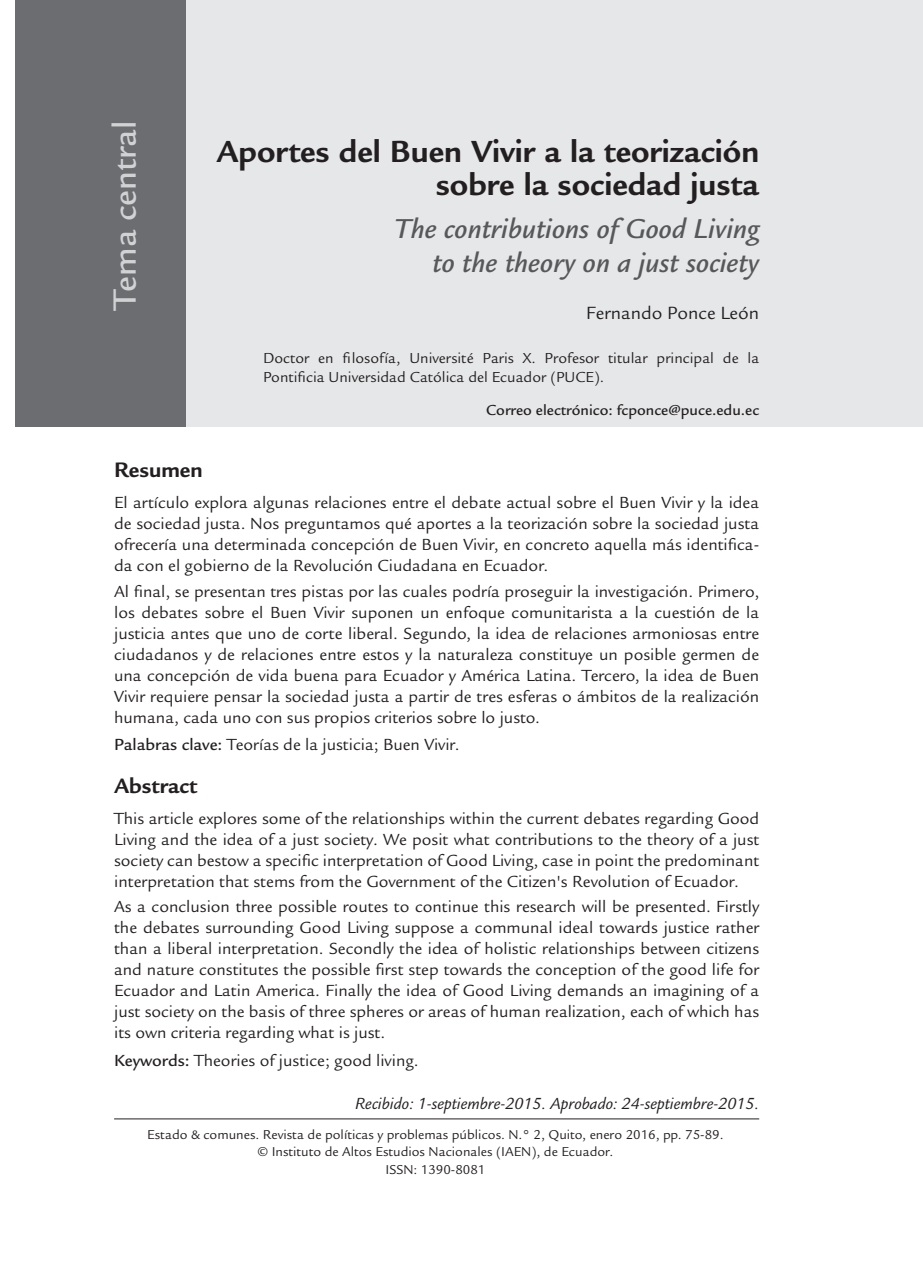
<style>
.page{position:relative;width:923px;height:1270px;background:#fff}
.page>*{position:absolute;margin:0;border:0;box-sizing:border-box;transform-origin:0 0}
.t1{font:500 35px "Legacy Sans Std";color:#d1d2d4}
.t2{font:700 33.25px/33.2px "Legacy Sans Std";color:#231f20;text-align:right}
.t3{font:italic 500 29.75px/33.2px "Legacy Sans Std";color:#57585a;text-align:right}
.t4{font:700 22.75px "Legacy Sans Std";color:#231f20}
.t5{font:19.25px "Legacy Sans Std";color:#231f20}
.t6{font:17.5px/21px "Legacy Sans Std";color:#231f20;text-align:justify}
.t7{font:italic 17.5px "Legacy Sans Std";color:#231f20}
.t8{font:15.75px/18.9px "Legacy Sans Std";color:#231f20}
.t9{font:500 15.75px "Legacy Sans Std";color:#231f20}
.t10{font:14px/17.5px "Legacy Sans Std";color:#231f20;text-align:center}
.s1{font-weight:500}
</style>
<div class="page">
<div style="left:65px;top:0;width:858px;height:427px;background:#e6e7e9"></div>
<div style="left:15px;top:0;width:170px;height:427px;background:#6c6d70"></div>
<hr style="left:114px;top:1118px;width:645px;height:1px;background:#231f20">
<h1 class="t1" style="left:105px;top:310px;width:191px;rotate:-90deg">Tema central</h1>
<h2 class="t2" style="left:216px;top:135px;width:544px">Aportes del Buen Vivir a la teorización sobre la sociedad justa</h2>
<h3 class="t3" style="left:394px;top:213px;width:366px">The contributions of Good Living to the theory on a just society</h3>
<p class="t5" style="left:586px;top:302px;width:174px">Fernando Ponce León</p>
<p class="t8" style="left:263px;top:349px;width:498px">Doctor en filosofía, Université Paris X. Profesor titular principal de la<br>Pontificia Universidad Católica del Ecuador (PUCE).</p>
<p class="t9" style="left:486px;top:401px;width:274px">Correo electrónico: fcponce@puce.edu.ec</p>
<h3 class="t4" style="left:114px;top:457px;width:90px">Resumen</h3>
<p class="t6" style="left:114px;top:492px;width:646px">El artículo explora algunas relaciones entre el debate actual sobre el Buen Vivir y la idea de sociedad justa. Nos preguntamos qué aportes a la teorización sobre la sociedad justa ofrecería una determinada concepción de Buen Vivir, en concreto aquella más identifica&shy;da con el gobierno de la Revolución Ciudadana en Ecuador.</p>
<p class="t6" style="left:114px;top:581px;width:646px">Al final, se presentan tres pistas por las cuales podría proseguir la investigación. Primero, los debates sobre el Buen Vivir suponen un enfoque comunitarista a la cuestión de la justicia antes que uno de corte liberal. Segundo, la idea de relaciones armoniosas entre ciudadanos y de relaciones entre estos y la naturaleza constituye un posible germen de una concepción de vida buena para Ecuador y América Latina. Tercero, la idea de Buen Vivir requiere pensar la sociedad justa a partir de tres esferas o ámbitos de la realización humana, cada uno con sus propios criterios sobre lo justo.</p>
<p class="t6" style="left:114px;top:735px;width:347px"><span class="s1">Palabras clave:</span> Teorías de la justicia; Buen Vivir.</p>
<h3 class="t4" style="left:114px;top:772px;width:85px">Abstract</h3>
<p class="t6" style="left:114px;top:808px;width:646px">This article explores some of the relationships within the current debates regarding Good Living and the idea of a just society. We posit what contributions to the theory of a just society can bestow a specific interpretation of Good Living, case in point the predominant interpretation that stems from the Government of the Citizen's Revolution of Ecuador.</p>
<p class="t6" style="left:114px;top:897px;width:646px">As a conclusion three possible routes to continue this research will be presented. Firstly the debates surrounding Good Living suppose a communal ideal towards justice rather than a liberal interpretation. Secondly the idea of holistic relationships between citizens and nature constitutes the possible first step towards the conception of the good life for Ecuador and Latin America. Finally the idea of Good Living demands an imagining of a just society on the basis of three spheres or areas of human realization, each of which has its own criteria regarding what is just.</p>
<p class="t6" style="left:114px;top:1050px;width:306px"><span class="s1">Keywords:</span> Theories of justice; good living.</p>
<p class="t7" style="left:355px;top:1094px;width:405px">Recibido: 1-septiembre-2015. Aprobado: 24-septiembre-2015.</p>
<p class="t10" style="left:147px;top:1125px;width:578px">Estado &amp; comunes. Revista de políticas y problemas públicos. N.° 2, Quito, enero 2016, pp. 75-89. © Instituto de Altos Estudios Nacionales (IAEN), de Ecuador.<br>ISSN: 1390-8081</p>
</div>
